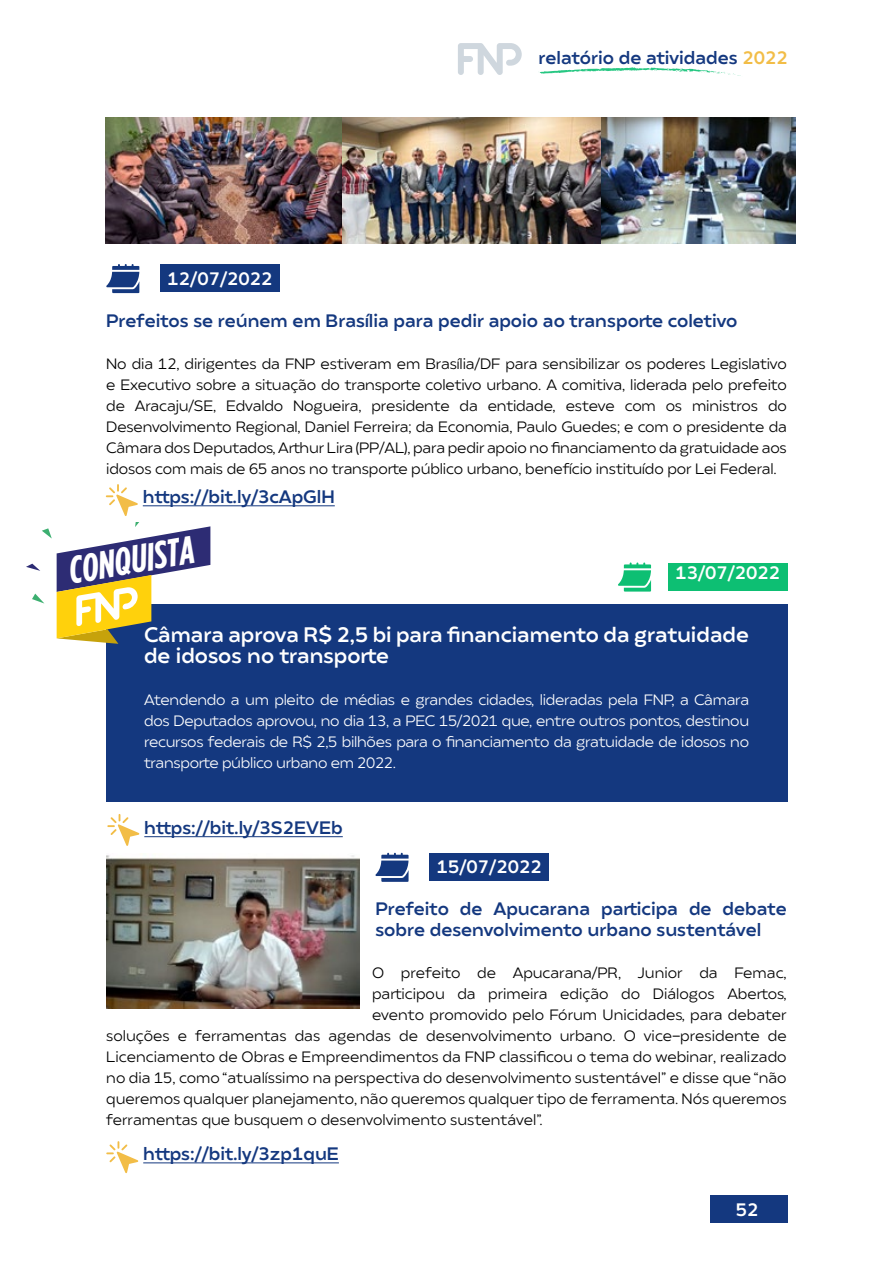
<style>
.page{position:relative;width:893px;height:1263px;background:#fff}
.page>*{position:absolute;margin:0;border:0;box-sizing:border-box;transform-origin:0 0}
.t1{font:italic 700 38.85px "Gotham Cond";color:#fff}
.t2{font:700 21px/21px "Matahari 700";color:#fff}
.t3{font:700 18px/21px "Matahari 700";color:#14387f}
.t4{font:700 18px "Matahari 700";color:#fff}
.t5{font:15px/21px "Matahari 400";color:#000;text-align:justify}
.t6{font:15px/21px "Matahari 400";letter-spacing:-.02em;color:#fff;text-align:justify}
.s1{color:#f2bd47}
</style>
<div class="page">
<svg style="left:458px;top:43px;width:64px;height:32px"></svg>
<svg style="left:538px;top:67px;width:203px;height:9px"></svg>
<div style="left:710px;top:1195px;width:77px;height:28px;background:#14387f"></div>
<div style="left:668px;top:562px;width:119px;height:28px;background:#0dbf73"></div>
<svg style="left:618px;top:562px;width:33px;height:30px"></svg>
<div style="left:106px;top:604px;width:682px;height:198px;background:#14387f"></div>
<hr style="left:144px;top:836px;width:199px;height:1px;background:#14387f">
<svg style="left:107px;top:814px;width:32px;height:32px"></svg>
<div style="left:430px;top:853px;width:119px;height:28px;background:#14387f"></div>
<hr style="left:143px;top:1162px;width:196px;height:1px;background:#14387f">
<img style="left:106px;top:855px;width:253px;height:153px">
<svg style="left:375px;top:853px;width:34px;height:29px"></svg>
<svg style="left:106px;top:1141px;width:32px;height:32px"></svg>
<div style="left:161px;top:264px;width:119px;height:28px;background:#14387f"></div>
<svg style="left:106px;top:264px;width:33px;height:29px"></svg>
<img style="left:341px;top:117px;width:260px;height:126px">
<img style="left:601px;top:117px;width:195px;height:126px">
<img style="left:106px;top:117px;width:235px;height:126px">
<hr style="left:143px;top:505px;width:192px;height:1px;background:#14387f">
<svg style="left:26px;top:484px;width:184px;height:160px"></svg>
<p class="t4" style="left:168px;top:266px;width:106px">12/07/2022</p>
<p class="t3" style="left:538px;top:48px;width:251px">relatório de atividades <span class="s1">2022</span></p>
<p class="t3" style="left:106px;top:311px;width:633px">Prefeitos se reúnem em Brasília para pedir apoio ao transporte coletivo</p>
<p class="t5" style="left:106px;top:353px;width:682px">No dia 12, dirigentes da FNP estiveram em Brasília/DF para sensibilizar os poderes Legislativo e Executivo sobre a situação do transporte coletivo urbano. A comitiva, liderada pelo prefeito de Aracaju/SE, Edvaldo Nogueira, presidente da entidade, esteve com os ministros do Desenvolvimento Regional, Daniel Ferreira; da Economia, Paulo Guedes; e com o presidente da Câmara dos Deputados, Arthur Lira (PP/AL), para pedir apoio no financiamento da gratuidade aos idosos com mais de 65 anos no transporte público urbano, benefício instituído por Lei Federal.</p>
<p class="t3" style="left:143px;top:487px;width:193px">https://bit.ly/3cApGlH</p>
<h1 class="t1" style="left:65px;top:548px;width:128px;rotate:-10deg">CONQUISTA</h1>
<p class="t4" style="left:675px;top:560px;width:106px">13/07/2022</p>
<h2 class="t2" style="left:144px;top:625px;width:606px">Câmara aprova R$ 2,5 bi para financiamento da gratuidade de idosos no transporte</h2>
<p class="t6" style="left:144px;top:689px;width:607px">Atendendo a um pleito de médias e grandes cidades, lideradas pela FNP, a Câmara dos Deputados aprovou, no dia 13, a PEC 15/2021 que, entre outros pontos, destinou recursos federais de R$ 2,5 bilhões para o financiamento da gratuidade de idosos no transporte público urbano em 2022.</p>
<p class="t3" style="left:144px;top:818px;width:200px">https://bit.ly/3S2EVEb</p>
<p class="t4" style="left:437px;top:854px;width:106px">15/07/2022</p>
<p class="t3" style="left:375px;top:899px;width:413px">Prefeito de Apucarana participa de debate sobre desenvolvimento urbano sustentável</p>
<p class="t5" style="left:372px;top:962px;width:416px">O prefeito de Apucarana/PR, Junior da Femac,</p>
<p class="t5" style="left:372px;top:983px;width:416px">participou da primeira edição do Diálogos Abertos,</p>
<p class="t5" style="left:372px;top:1004px;width:416px">evento promovido pelo Fórum Unicidades, para debater</p>
<p class="t5" style="left:106px;top:1025px;width:682px">soluções e ferramentas das agendas de desenvolvimento urbano. O vice-presidente de</p>
<p class="t5" style="left:106px;top:1046px;width:682px">Licenciamento de Obras e Empreendimentos da FNP classificou o tema do webinar, realizado</p>
<p class="t5" style="left:106px;top:1067px;width:682px">no dia 15, como “atualíssimo na perspectiva do desenvolvimento sustentável” e disse que “não</p>
<p class="t5" style="left:106px;top:1088px;width:682px">queremos qualquer planejamento, não queremos qualquer tipo de ferramenta. Nós queremos</p>
<p class="t5" style="left:106px;top:1109px;width:438px">ferramentas que busquem o desenvolvimento sustentável”.</p>
<p class="t3" style="left:143px;top:1144px;width:197px">https://bit.ly/3zp1quE</p>
<p class="t4" style="left:736px;top:1196px;width:24px">52</p>
</div>
